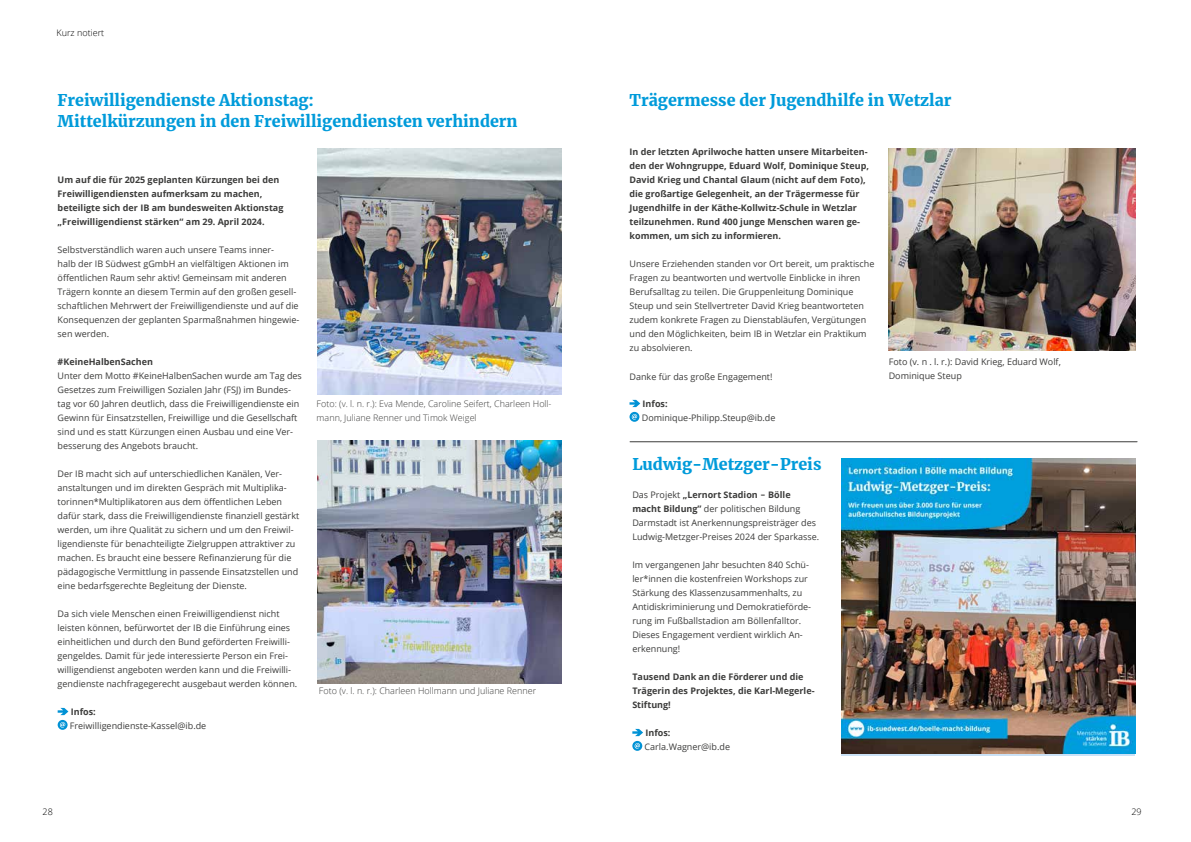
<style>
.page{position:relative;width:1191px;height:842px;background:#fff}
.page>*{position:absolute;margin:0;border:0;box-sizing:border-box;transform-origin:0 0}
.t1{font:900 16px/21px "Merriweather";color:#009bda}
.t2{font:9px/14px "Open Sans";color:#3c3c3b}
.t3{font:700 9px/14px "Open Sans";color:#3c3c3b}
.t4{font:300 9px/14px "Open Sans";color:#3c3c3b}
.t5{font:300 9px "Open Sans";color:#000}
.s1{font-weight:700}
.s2{font-family:"Merriweather";font-weight:900}
</style>
<div class="page">
<svg style="left:629px;top:400px;width:11px;height:22px"></svg>
<svg style="left:58px;top:708px;width:10px;height:22px"></svg>
<img style="left:317px;top:148px;width:244px;height:246px">
<hr style="left:630px;top:441px;width:507px;height:1px;background:#3c3c3b">
<img style="left:888px;top:148px;width:247px;height:202px">
<img style="left:317px;top:440px;width:244px;height:243px">
<svg style="left:632px;top:729px;width:11px;height:22px"></svg>
<img style="left:841px;top:459px;width:294px;height:295px">
<p class="t5" style="left:57px;top:27px;width:49px">Kurz notiert</p>
<h1 class="t1" style="left:58px;top:89px;width:461px">Freiwilligendienste Aktionstag:<br>Mittelkürzungen in den Freiwilligendiensten verhindern</h1>
<p class="t3" style="left:58px;top:173px;width:227px">Um auf die für 2025 geplanten Kürzungen bei den Freiwilligendiensten aufmerksam zu machen, beteiligte sich der IB am bundesweiten Aktionstag „Freiwilligendienst stärken“ am 29. April 2024.</p>
<p class="t2" style="left:58px;top:243px;width:243px">Selbstverständlich waren auch unsere Teams inner-<br>halb der IB Südwest gGmbH an vielfältigen Aktionen im öffentlichen Raum sehr aktiv! Gemeinsam mit anderen Trägern konnte an diesem Termin auf den großen gesell&shy;schaftlichen Mehrwert der Freiwilligendienste und auf die Konsequenzen der geplanten Sparmaßnahmen hingewie&shy;sen werden.</p>
<p class="t3" style="left:58px;top:355px;width:97px">#KeineHalbenSachen</p>
<p class="t2" style="left:58px;top:369px;width:246px">Unter dem Motto #KeineHalbenSachen wurde am Tag des Gesetzes zum Freiwilligen Sozialen Jahr (FSJ) im Bundes&shy;tag vor 60 Jahren deutlich, dass die Freiwilligendienste ein Gewinn für Einsatzstellen, Freiwillige und die Gesellschaft sind und es statt Kürzungen einen Ausbau und eine Ver&shy;besserung des Angebots braucht.</p>
<p class="t2" style="left:58px;top:467px;width:243px">Der IB macht sich auf unterschiedlichen Kanälen, Ver&shy;anstaltungen und im direkten Gespräch mit Multiplika&shy;torinnen*Multiplikatoren aus dem öffentlichen Leben dafür stark, dass die Freiwilligendienste finanziell gestärkt werden, um ihre Qualität zu sichern und um den Freiwil&shy;ligendienste für benachteiligte Zielgruppen attraktiver zu machen. Es braucht eine bessere Refinanzierung für die pädagogische Vermittlung in passende Einsatzstellen und eine bedarfsgerechte Begleitung der Dienste.</p>
<p class="t2" style="left:58px;top:607px;width:241px">Da sich viele Menschen einen Freiwilligendienst nicht leisten können, befürwortet der IB die Einführung eines einheitlichen und durch den Bund geförderten Freiwilli&shy;gengeldes. Damit für jede interessierte Person ein Frei&shy;willigendienst angeboten werden kann und die Freiwilli&shy;gendienste nachfragegerecht ausgebaut werden können.</p>
<p class="t3" style="left:71px;top:705px;width:26px">Infos:</p>
<p class="t2" style="left:70px;top:719px;width:138px">Freiwilligendienste-Kassel@ib.de</p>
<p class="t4" style="left:317px;top:397px;width:236px">Foto: (v. l. n. r.): Eva Mende, Caroline Seifert, Charleen Holl&shy;mann, Juliane Renner und Timok Weigel</p>
<p class="t4" style="left:319px;top:684px;width:219px">Foto (v. l. n. r.): Charleen Hollmann und Juliane Renner</p>
<h1 class="t1" style="left:629px;top:89px;width:323px">Trägermesse der Jugendhilfe in Wetzlar</h1>
<p class="t3" style="left:629px;top:145px;width:241px">In der letzten Aprilwoche hatten unsere Mitarbeiten&shy;den der Wohngruppe, Eduard Wolf, Dominique Steup, David Krieg und Chantal Glaum (nicht auf dem Foto), die großartige Gelegenheit, an der Trägermesse für Jugendhilfe in der Käthe-Kollwitz-Schule in Wetzlar teilzunehmen. Rund 400 junge Menschen waren ge&shy;kommen, um sich zu informieren.</p>
<p class="t2" style="left:629px;top:257px;width:246px">Unsere Erziehenden standen vor Ort bereit, um praktische Fragen zu beantworten und wertvolle Einblicke in ihren Berufsalltag zu teilen. Die Gruppenleitung Dominique Steup und sein Stellvertreter David Krieg beantworteten zudem konkrete Fragen zu Dienstabläufen, Vergütungen und den Möglichkeiten, beim IB in Wetzlar ein Praktikum zu absolvieren.</p>
<p class="t2" style="left:629px;top:369px;width:144px">Danke für das große Engagement!</p>
<p class="t3" style="left:642px;top:397px;width:26px">Infos:</p>
<p class="t2" style="left:642px;top:411px;width:135px">Dominique-Philipp.Steup@ib.de</p>
<p class="t2" style="left:888px;top:355px;width:174px">Foto (v. n . l. r.): David Krieg, Eduard Wolf,<br>Dominique Steup</p>
<h1 class="t1" style="left:632px;top:453px;width:191px">Ludwig-Metzger-Preis</h1>
<p class="t2" style="left:632px;top:488px;width:188px">Das Projekt <span class="s1">„Lernort Stadion</span> <span class="s2">-</span> <span class="s1">Bölle macht Bildung”</span> der politischen Bildung Darmstadt ist Anerkennungspreisträger des Ludwig-Metzger-Preises 2024 der Sparkasse.</p>
<p class="t2" style="left:632px;top:558px;width:180px">Im vergangenen Jahr besuchten 840 Schü&shy;ler*innen die kostenfreien Workshops zur Stärkung des Klassenzusammenhalts, zu Antidiskriminierung und Demokratieförde&shy;rung im Fußballstadion am Böllenfalltor.<br>Dieses Engagement verdient wirklich An&shy;erkennung!</p>
<p class="t3" style="left:632px;top:670px;width:184px">Tausend Dank an die Förderer und die<br>Trägerin des Projektes, die Karl-Megerle-<br>Stiftung!</p>
<p class="t3" style="left:645px;top:726px;width:26px">Infos:</p>
<p class="t2" style="left:644px;top:740px;width:87px">Carla.Wagner@ib.de</p>
<p class="t5" style="left:43px;top:805px;width:12px">28</p>
<p class="t5" style="left:1131px;top:805px;width:12px">29</p>
</div>
